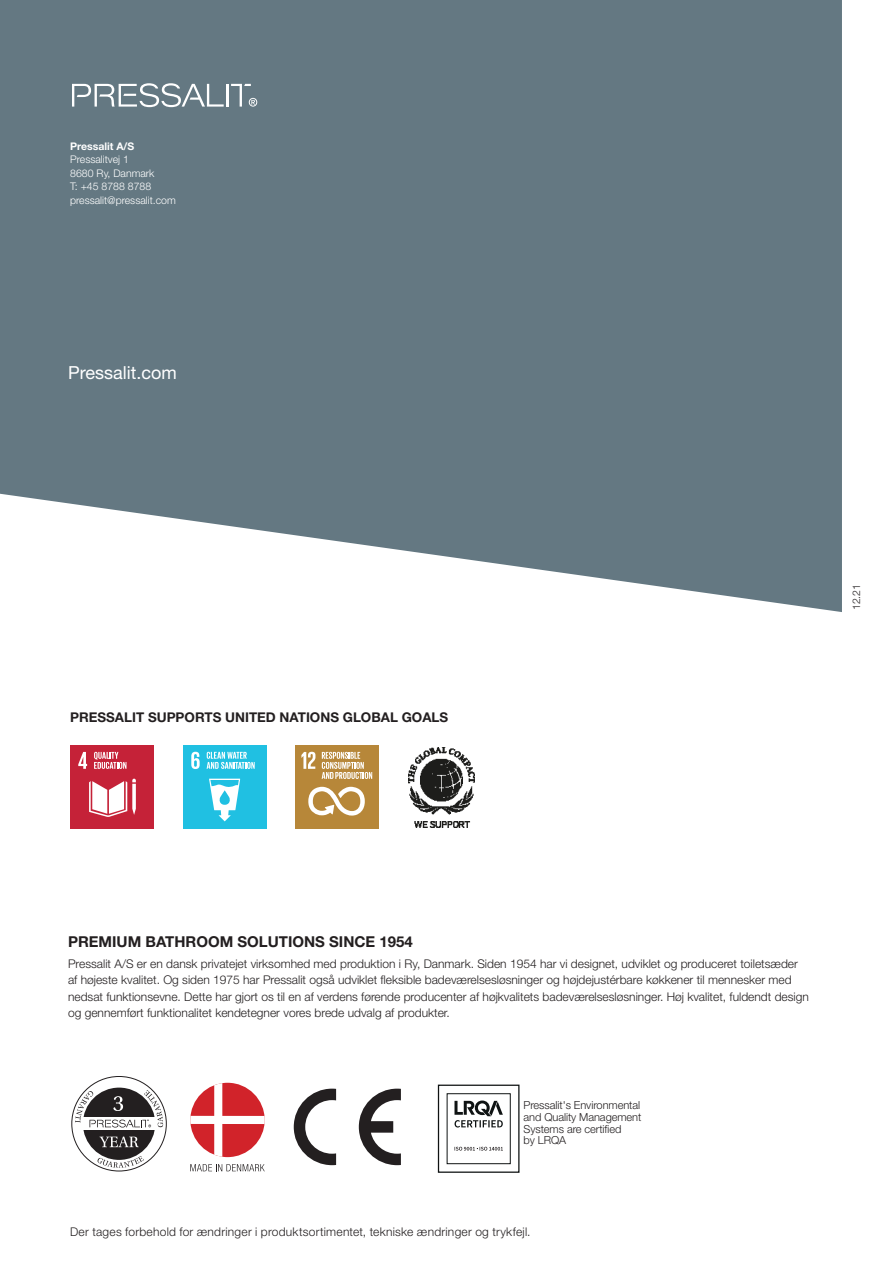
<style>
.page{position:relative;width:893px;height:1263px;background:#fff}
.page>*{position:absolute;margin:0;border:0;box-sizing:border-box;transform-origin:0 0}
.Produkt_bullits_over{font:18px "Helvetica Neue LT Std";color:#fff}
.Segment_2_linie{font:700 15px "Helvetica Neue LT Std";color:#231f20}
.Segment_2_linie-2{font:700 13.5px "Helvetica Neue LT Std";color:#231f20}
.Brødtekst{font:300 12px/16.5px "Helvetica Neue LT Std";color:#231f20}
.Brødtekst-2{font:300 12px "Helvetica Neue LT Std";letter-spacing:.02em;color:#231f20}
.t1{font:300 11.1px/11.9px "Helvetica Neue LT Std";letter-spacing:-.005em;color:#231f20}
.t2{font:300 10.5px "Helvetica Neue LT Std";color:#fff}
.t3{font:700 10.5px "Helvetica Neue LT Std";color:#fff}
.t4{font:300 10.5px "Helvetica Neue LT Std";color:#231f20}
</style>
<div class="page">
<svg style="left:0;top:0;width:842px;height:612px;background:#73858e"></svg>
<div style="left:82px;top:1086px;width:74px;height:75px;background:#231f20;border-radius:50%"></div>
<svg style="left:82px;top:1127px;width:74px;height:3px"></svg>
<svg style="left:99px;top:1136px;width:40px;height:11px"></svg>
<svg style="left:97px;top:1156px;width:47px;height:12px"></svg>
<svg style="left:75px;top:1090px;width:88px;height:37px"></svg>
<div style="left:438px;top:1084px;width:81px;height:89px;border:1px solid #0f1313"></div>
<div style="left:447px;top:1093px;width:64px;height:71px;border:1px solid #0f1313"></div>
<svg style="left:454px;top:1100px;width:49px;height:27px"></svg>
<svg style="left:454px;top:1147px;width:49px;height:3px"></svg>
<svg style="left:190px;top:1083px;width:75px;height:74px"></svg>
<svg style="left:190px;top:1164px;width:75px;height:7px"></svg>
<img style="left:408px;top:747px;width:66px;height:81px">
<div style="left:70px;top:745px;width:84px;height:84px;background:#c52238"></div>
<svg style="left:94px;top:752px;width:32px;height:17px"></svg>
<svg style="left:78px;top:752px;width:9px;height:17px"></svg>
<svg style="left:89px;top:779px;width:47px;height:38px"></svg>
<div style="left:183px;top:745px;width:84px;height:84px;background:#20c0e2"></div>
<svg style="left:191px;top:752px;width:9px;height:17px"></svg>
<svg style="left:207px;top:752px;width:48px;height:17px"></svg>
<svg style="left:209px;top:779px;width:31px;height:42px"></svg>
<div style="left:295px;top:745px;width:84px;height:84px;background:#b78739"></div>
<svg style="left:301px;top:752px;width:14px;height:17px"></svg>
<svg style="left:308px;top:787px;width:57px;height:28px"></svg>
<svg style="left:322px;top:752px;width:50px;height:27px"></svg>
<svg style="left:359px;top:1089px;width:42px;height:76px"></svg>
<svg style="left:294px;top:1089px;width:42px;height:76px"></svg>
<hr style="left:226px;top:84px;width:2px;height:23px;background:#fff">
<svg style="left:72px;top:83px;width:152px;height:24px"></svg>
<svg style="left:231px;top:84px;width:26px;height:23px"></svg>
<p class="t3" style="left:70px;top:140px;width:66px">Pressalit A/S</p>
<p class="t2" style="left:70px;top:153px;width:60px">Pressalitvej 1</p>
<p class="t2" style="left:70px;top:167px;width:86px">8680 Ry, Danmark</p>
<p class="t2" style="left:70px;top:180px;width:83px">T: +45 8788 8788</p>
<p class="t2" style="left:70px;top:194px;width:107px">pressalit@pressalit.com</p>
<p class="Produkt_bullits_over" style="left:68px;top:361px;width:110px">Pressalit.com</p>
<p class="Segment_2_linie-2" style="left:70px;top:709px;width:380px">PRESSALIT SUPPORTS UNITED NATIONS GLOBAL GOALS</p>
<p class="t4" style="left:850px;top:610px;width:28px;rotate:-90deg">12.21</p>
<p class="Segment_2_linie" style="left:68px;top:932px;width:346px">PREMIUM BATHROOM SOLUTIONS SINCE 1954</p>
<p class="Brødtekst" style="left:68px;top:955px;width:742px">Pressalit A/S er en dansk privatejet virksomhed med produktion i Ry, Danmark. Siden 1954 har vi designet, udviklet og produceret toiletsæder af højeste kvalitet. Og siden 1975 har Pressalit også udviklet fleksible badeværelsesløsninger og højdejustérbare køkkener til mennesker med nedsat funktionsevne. Dette har gjort os til en af verdens førende producenter af højkvalitets badeværelsesløsninger. Høj kvalitet, fuldendt design og gennemført funktionalitet kendetegner vores brede udvalg af produkter.</p>
<p class="t1" style="left:523px;top:1098px;width:119px">Pressalit's Environmental and Quality Management<br>Systems are certified<br>by LRQA</p>
<p class="Brødtekst-2" style="left:70px;top:1225px;width:462px">Der tages forbehold for ændringer i produktsortimentet, tekniske ændringer og trykfejl.</p>
</div>
